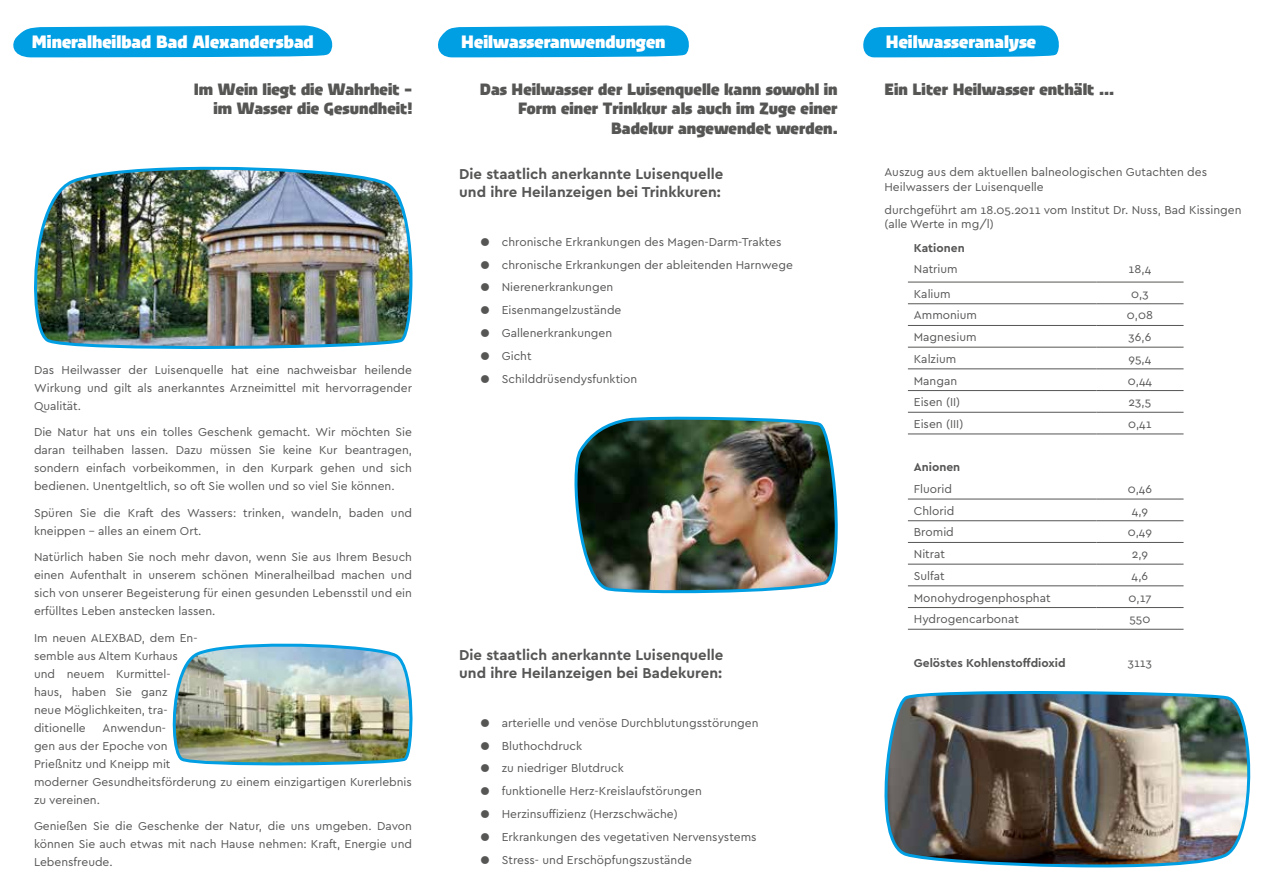
<style>
.page{position:relative;width:1263px;height:893px;background:#fff}
.page>*{position:absolute;margin:0;border:0;box-sizing:border-box;transform-origin:0 0}
.t1{font:900 18px "Urby";color:#fff}
.t2{font:900 16.5px/19.8px "Urby";color:#565655;text-align:right}
.t3{font:700 15px/18px "Cera";color:#565655}
.t4{font:12px/18px "Cera";color:#565655}
.t5{font:700 12px "Cera";color:#565655}
</style>
<div class="page">
<div style="left:438px;top:26px;width:251px;height:31px;background:#009ee3"></div>
<svg style="left:863px;top:26px;width:196px;height:31px;background:#0ca2e4"></svg>
<hr style="left:908px;top:282px;width:188px;height:1px;background:#565655">
<hr style="left:1096px;top:282px;width:87px;height:1px;background:#565655">
<hr style="left:908px;top:303px;width:188px;height:1px;background:#565655">
<hr style="left:1096px;top:303px;width:87px;height:1px;background:#565655">
<hr style="left:908px;top:325px;width:188px;height:1px;background:#565655">
<hr style="left:1096px;top:325px;width:87px;height:1px;background:#565655">
<hr style="left:908px;top:347px;width:188px;height:1px;background:#565655">
<hr style="left:1096px;top:347px;width:87px;height:1px;background:#565655">
<hr style="left:908px;top:368px;width:188px;height:1px;background:#565655">
<hr style="left:1096px;top:368px;width:87px;height:1px;background:#565655">
<hr style="left:908px;top:390px;width:188px;height:1px;background:#565655">
<hr style="left:1096px;top:390px;width:87px;height:1px;background:#565655">
<hr style="left:908px;top:412px;width:188px;height:1px;background:#565655">
<hr style="left:1096px;top:412px;width:87px;height:1px;background:#565655">
<hr style="left:908px;top:434px;width:188px;height:1px;background:#565655">
<hr style="left:1096px;top:434px;width:87px;height:1px;background:#565655">
<hr style="left:908px;top:499px;width:188px;height:1px;background:#565655">
<hr style="left:1096px;top:499px;width:87px;height:1px;background:#565655">
<hr style="left:908px;top:520px;width:188px;height:1px;background:#565655">
<hr style="left:1096px;top:520px;width:87px;height:1px;background:#565655">
<hr style="left:908px;top:542px;width:188px;height:1px;background:#565655">
<hr style="left:1096px;top:542px;width:87px;height:1px;background:#565655">
<hr style="left:908px;top:564px;width:188px;height:1px;background:#565655">
<hr style="left:1096px;top:564px;width:87px;height:1px;background:#565655">
<hr style="left:908px;top:585px;width:188px;height:1px;background:#565655">
<hr style="left:1096px;top:585px;width:87px;height:1px;background:#565655">
<hr style="left:908px;top:607px;width:188px;height:1px;background:#565655">
<hr style="left:1096px;top:607px;width:87px;height:1px;background:#565655">
<hr style="left:908px;top:629px;width:188px;height:1px;background:#565655">
<hr style="left:1096px;top:629px;width:87px;height:1px;background:#565655">
<img style="left:574px;top:416px;width:264px;height:178px">
<img style="left:884px;top:691px;width:367px;height:177px">
<svg style="left:13px;top:26px;width:320px;height:31px;background:#0ca2e4"></svg>
<img style="left:172px;top:643px;width:241px;height:123px">
<img style="left:34px;top:166px;width:379px;height:184px">
<h1 class="t1" style="left:32px;top:28px;width:283px">Mineralheilbad Bad Alexandersbad</h1>
<h1 class="t1" style="left:461px;top:28px;width:206px">Heilwasseranwendungen</h1>
<h1 class="t1" style="left:886px;top:28px;width:152px">Heilwasseranalyse</h1>
<h2 class="t2" style="left:194px;top:78px;width:220px">Im Wein liegt die Wahrheit - im Wasser die Gesundheit!</h2>
<h2 class="t2" style="left:884px;top:78px;width:231px">Ein Liter Heilwasser enthält ...</h2>
<h2 class="t2" style="left:480px;top:78px;width:359px">Das Heilwasser der Luisenquelle kann sowohl in<br>Form einer Trinkkur als auch im Zuge einer<br>Badekur angewendet werden.</h2>
<p class="t4" style="left:34px;top:360px;width:379px;text-align:justify">Das Heilwasser der Luisenquelle hat eine nachweisbar heilende Wirkung und gilt als anerkanntes Arzneimittel mit hervorragender Qualität.</p>
<p class="t4" style="left:34px;top:423px;width:379px;text-align:justify">Die Natur hat uns ein tolles Geschenk gemacht. Wir möchten Sie daran teilhaben lassen. Dazu müssen Sie keine Kur beantragen, sondern einfach vorbeikommen, in den Kurpark gehen und sich bedienen. Unentgeltlich, so oft Sie wollen und so viel Sie können.</p>
<p class="t4" style="left:34px;top:503px;width:379px">Spüren Sie die Kraft des Wassers: trinken, wandeln, baden und kneippen – alles an einem Ort.</p>
<p class="t4" style="left:34px;top:548px;width:380px;text-align:justify">Natürlich haben Sie noch mehr davon, wenn Sie aus Ihrem Besuch einen Aufenthalt in unserem schönen Mineralheilbad machen und sich von unserer Begeisterung für einen gesunden Lebensstil und ein erfülltes Leben anstecken lassen.</p>
<p class="t4" style="left:34px;top:628px;width:165px">Im neuen ALEXBAD, dem En&shy;semble aus Altem Kurhaus und neuem Kurmittel&shy;haus, haben Sie ganz neue Möglichkeiten, tra&shy;ditionelle</p>
<p class="t4" style="left:34px;top:718px;width:379px;text-indent:69px">Anwendun-<br>gen aus der Epoche von<br>Prießnitz und Kneipp mit<br>moderner Gesundheitsförderung zu einem einzigartigen Kurerlebnis zu vereinen.</p>
<p class="t4" style="left:34px;top:817px;width:380px;text-align:justify">Genießen Sie die Geschenke der Natur, die uns umgeben. Davon können Sie auch etwas mit nach Hause nehmen: Kraft, Energie und Lebensfreude.</p>
<p class="t3" style="left:459px;top:165px;width:266px">Die staatlich anerkannte Luisenquelle und ihre Heilanzeigen bei Trinkkuren:</p>
<p class="t4" style="left:480px;top:232px;width:303px">● chronische Erkrankungen des Magen-Darm-Traktes</p>
<p class="t4" style="left:480px;top:255px;width:314px">● chronische Erkrankungen der ableitenden Harnwege</p>
<p class="t4" style="left:480px;top:278px;width:134px">● Nierenerkrankungen</p>
<p class="t4" style="left:480px;top:301px;width:142px">● Eisenmangelzustände</p>
<p class="t4" style="left:480px;top:324px;width:133px">● Gallenerkrankungen</p>
<p class="t4" style="left:480px;top:347px;width:53px">● Gicht</p>
<p class="t4" style="left:480px;top:370px;width:158px">● Schilddrüsendysfunktion</p>
<p class="t3" style="left:459px;top:646px;width:266px">Die staatlich anerkannte Luisenquelle und ihre Heilanzeigen bei Badekuren:</p>
<p class="t4" style="left:480px;top:713px;width:279px">● arterielle und venöse Durchblutungsstörungen</p>
<p class="t4" style="left:480px;top:736px;width:103px">● Bluthochdruck</p>
<p class="t4" style="left:480px;top:759px;width:145px">● zu niedriger Blutdruck</p>
<p class="t4" style="left:480px;top:782px;width:223px">● funktionelle Herz-Kreislaufstörungen</p>
<p class="t4" style="left:480px;top:805px;width:199px">● Herzinsuffizienz (Herzschwäche)</p>
<p class="t4" style="left:480px;top:828px;width:278px">● Erkrankungen des vegetativen Nervensystems</p>
<p class="t4" style="left:480px;top:851px;width:213px">● Stress- und Erschöpfungszustände</p>
<p class="t4" style="left:884px;top:165px;width:324px;line-height:14.4px">Auszug aus dem aktuellen balneologischen Gutachten des<br>Heilwassers der Luisenquelle</p>
<p class="t4" style="left:884px;top:202px;width:358px;line-height:14.4px">durchgeführt am 18.05.2011 vom Institut Dr. Nuss, Bad Kissingen (alle Werte in mg/l)</p>
<p class="t5" style="left:914px;top:240px;width:52px">Kationen</p>
<p class="t4" style="left:914px;top:260px;width:45px">Natrium</p>
<p class="t4" style="left:1128px;top:260px;width:24px">18,4</p>
<p class="t4" style="left:914px;top:284px;width:38px">Kalium</p>
<p class="t4" style="left:1131px;top:284px;width:19px">0,3</p>
<p class="t4" style="left:914px;top:306px;width:65px">Ammonium</p>
<p class="t4" style="left:1127px;top:306px;width:28px">0,08</p>
<p class="t4" style="left:914px;top:328px;width:64px">Magnesium</p>
<p class="t4" style="left:1128px;top:328px;width:24px">36,6</p>
<p class="t4" style="left:914px;top:349px;width:44px">Kalzium</p>
<p class="t4" style="left:1128px;top:349px;width:24px">95,4</p>
<p class="t4" style="left:914px;top:371px;width:45px">Mangan</p>
<p class="t4" style="left:1128px;top:371px;width:26px">0,44</p>
<p class="t4" style="left:914px;top:393px;width:48px">Eisen (II)</p>
<p class="t4" style="left:1128px;top:393px;width:24px">23,5</p>
<p class="t4" style="left:914px;top:414px;width:51px">Eisen (III)</p>
<p class="t4" style="left:1128px;top:414px;width:25px">0,41</p>
<p class="t5" style="left:914px;top:459px;width:48px">Anionen</p>
<p class="t4" style="left:914px;top:479px;width:40px">Fluorid</p>
<p class="t4" style="left:1128px;top:479px;width:26px">0,46</p>
<p class="t4" style="left:914px;top:501px;width:42px">Chlorid</p>
<p class="t4" style="left:1132px;top:501px;width:18px">4,9</p>
<p class="t4" style="left:914px;top:523px;width:41px">Bromid</p>
<p class="t4" style="left:1128px;top:523px;width:26px">0,49</p>
<p class="t4" style="left:914px;top:545px;width:33px">Nitrat</p>
<p class="t4" style="left:1132px;top:545px;width:18px">2,9</p>
<p class="t4" style="left:914px;top:566px;width:32px">Sulfat</p>
<p class="t4" style="left:1131px;top:566px;width:18px">4,6</p>
<p class="t4" style="left:914px;top:588px;width:138px">Monohydrogenphosphat</p>
<p class="t4" style="left:1128px;top:588px;width:24px">0,17</p>
<p class="t4" style="left:914px;top:610px;width:107px">Hydrogencarbonat</p>
<p class="t4" style="left:1129px;top:610px;width:22px">550</p>
<p class="t5" style="left:914px;top:655px;width:153px">Gelöstes Kohlenstoffdioxid</p>
<p class="t4" style="left:1128px;top:653px;width:26px">3113</p>
</div>
